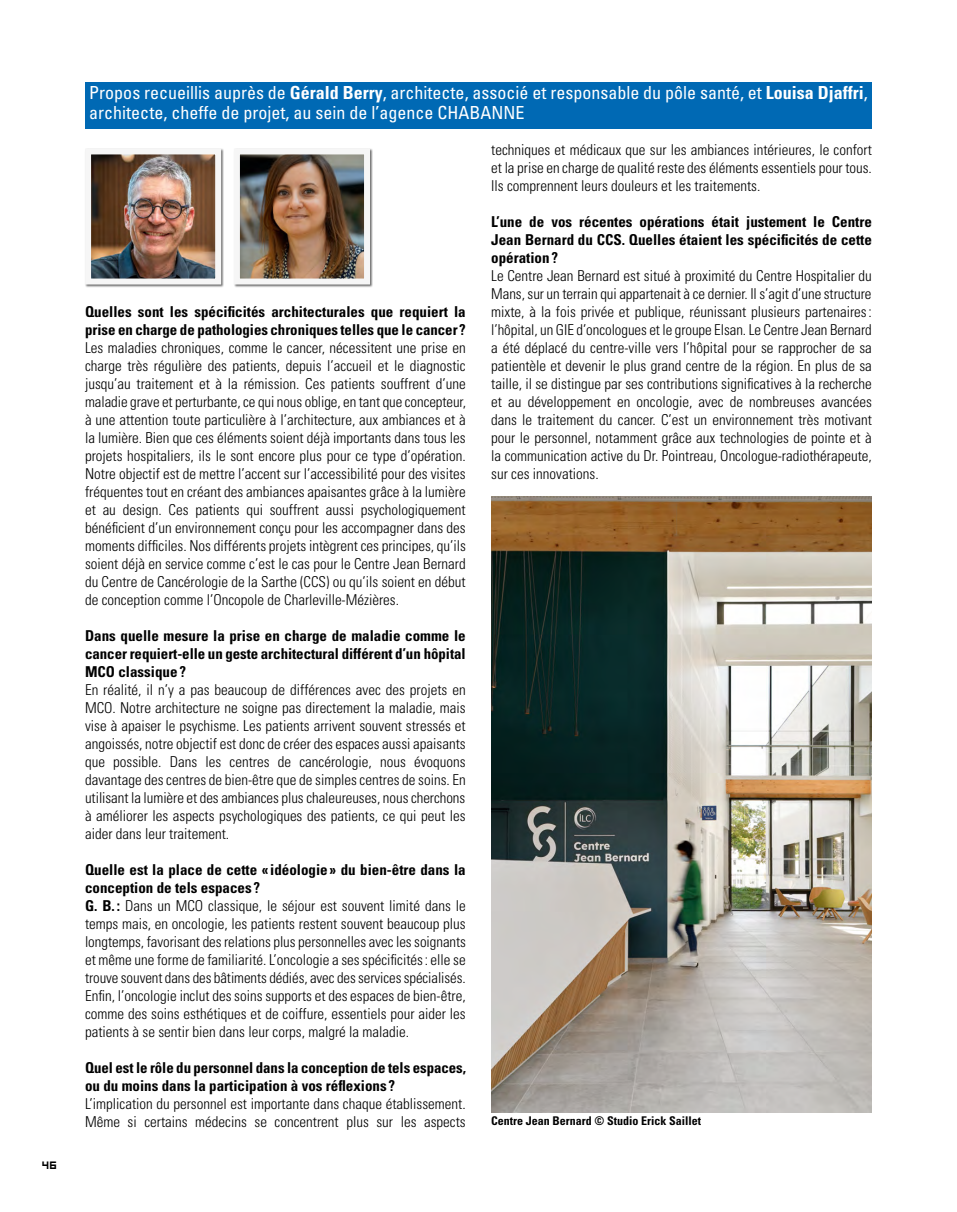
<style>
.page{position:relative;width:957px;height:1212px;background:#fff}
.page>*{position:absolute;margin:0;border:0;box-sizing:border-box;transform-origin:0 0}
._03_Intervenants_Reportage{font:condensed 18px/19.8px "Univers LT Std";color:#fff}
._05_Reponse_Reportage{font:300 condensed 15px/18px "Univers LT Std";color:#000;text-align:justify}
._04_Question_Reportage{font:700 condensed 15px/18px "Univers LT Std";color:#000}
.Legende_Photos{font:700 condensed 12px "Univers LT Std";color:#000}
.t1{font:12px "Hooge 0555";color:#000}
.s1{font-weight:700}
</style>
<div class="page">
<div style="left:85px;top:82px;width:787px;height:46px;background:#0069b4"></div>
<div style="left:85px;top:148px;width:139px;height:139px;background:#000;opacity:.6"></div>
<img style="left:92px;top:155px;width:122px;height:122px">
<div style="left:85px;top:148px;width:136px;height:136px;border:6px solid #f6f6f6"></div>
<div style="left:234px;top:148px;width:139px;height:139px;background:#000;opacity:.6"></div>
<img style="left:241px;top:155px;width:122px;height:122px">
<div style="left:234px;top:148px;width:136px;height:136px;border:6px solid #f6f6f6"></div>
<img style="left:491px;top:497px;width:381px;height:615px">
<p class="t1" style="left:43px;top:1157px;width:16px">46</p>
<p class="_03_Intervenants_Reportage" style="left:89px;top:83px;width:780px">Propos recueillis auprès de <span class="s1">Gérald Berry</span>, architecte, associé et responsable du pôle santé, et <span class="s1">Louisa Djaffri</span>, architecte, cheffe de projet, au sein de l’agence CHABANNE</p>
<p class="_04_Question_Reportage" style="left:85px;top:302px;width:382px">Quelles sont les spécificités architecturales que requiert la prise en charge de pathologies chroniques telles que le cancer?</p>
<p class="_05_Reponse_Reportage" style="left:85px;top:338px;width:382px">Les maladies chroniques, comme le cancer, nécessitent une prise en charge très régulière des patients, depuis l’accueil et le diagnostic jusqu’au traitement et à la rémission. Ces patients souffrent d’une maladie grave et perturbante, ce qui nous oblige, en tant que concepteur, à une attention toute particulière à l’architecture, aux ambiances et à la lumière. Bien que ces éléments soient déjà importants dans tous les projets hospitaliers, ils le sont encore plus pour ce type d’opération.<br>Notre objectif est de mettre l’accent sur l’accessibilité pour des visites fréquentes tout en créant des ambiances apaisantes grâce à la lumière et au design. Ces patients qui souffrent aussi psychologiquement bénéficient d’un environnement conçu pour les accompagner dans des moments difficiles. Nos différents projets intègrent ces principes, qu’ils soient déjà en service comme c’est le cas pour le Centre Jean Bernard du Centre de Cancérologie de la Sarthe (CCS) ou qu’ils soient en début de conception comme l’Oncopole de Charleville-Mézières.</p>
<p class="_04_Question_Reportage" style="left:85px;top:626px;width:382px;text-align:justify">Dans quelle mesure la prise en charge de maladie comme le cancer requiert-elle un geste architectural différent d’un hôpital MCO classique?</p>
<p class="_05_Reponse_Reportage" style="left:85px;top:680px;width:382px">En réalité, il n’y a pas beaucoup de différences avec des projets en MCO. Notre architecture ne soigne pas directement la maladie, mais vise à apaiser le psychisme. Les patients arrivent souvent stressés et angoissés, notre objectif est donc de créer des espaces aussi apaisants que possible. Dans les centres de cancérologie, nous évoquons davantage des centres de bien-être que de simples centres de soins. En utilisant la lumière et des ambiances plus chaleureuses, nous cherchons à améliorer les aspects psychologiques des patients, ce qui peut les aider dans leur traitement.</p>
<p class="_04_Question_Reportage" style="left:85px;top:860px;width:382px">Quelle est la place de cette « idéologie» du bien-être dans la conception de tels espaces ?</p>
<p class="_05_Reponse_Reportage" style="left:85px;top:896px;width:382px"><span class="s1">G. B. :</span> Dans un MCO classique, le séjour est souvent limité dans le temps mais, en oncologie, les patients restent souvent beaucoup plus longtemps, favorisant des relations plus personnelles avec les soignants et même une forme de familiarité. L’oncologie a ses spécificités: elle se trouve souvent dans des bâtiments dédiés, avec des services spécialisés.<br>Enfin, l’oncologie inclut des soins supports et des espaces de bien-être, comme des soins esthétiques et de coiffure, essentiels pour aider les patients à se sentir bien dans leur corps, malgré la maladie.</p>
<p class="_04_Question_Reportage" style="left:85px;top:1058px;width:382px">Quel est le rôle du personnel dans la conception de tels espaces, ou du moins dans la participation à vos réflexions ?</p>
<p class="_05_Reponse_Reportage" style="left:85px;top:1094px;width:382px">L’implication du personnel est importante dans chaque établissement.<br>Même si certains médecins se concentrent plus sur les aspects</p>
<p class="_05_Reponse_Reportage" style="left:491px;top:140px;width:382px">techniques et médicaux que sur les ambiances intérieures, le confort et la prise en charge de qualité reste des éléments essentiels pour tous.<br>Ils comprennent leurs douleurs et les traitements.</p>
<p class="_04_Question_Reportage" style="left:491px;top:212px;width:382px;text-align:justify">L’une de vos récentes opérations était justement le Centre Jean Bernard du CCS. Quelles étaient les spécificités de cette opération?</p>
<p class="_05_Reponse_Reportage" style="left:491px;top:266px;width:382px">Le Centre Jean Bernard est situé à proximité du Centre Hospitalier du Mans, sur un terrain qui appartenait à ce dernier. Il s’agit d’une structure mixte, à la fois privée et publique, réunissant plusieurs partenaires: l’hôpital, un GIE d’oncologues et le groupe Elsan. Le Centre Jean Bernard a été déplacé du centre-ville vers l’hôpital pour se rapprocher de sa patientèle et devenir le plus grand centre de la région. En plus de sa taille, il se distingue par ses contributions significatives à la recherche et au développement en oncologie, avec de nombreuses avancées dans le traitement du cancer. C’est un environnement très motivant pour le personnel, notamment grâce aux technologies de pointe et à la communication active du Dr. Pointreau, Oncologue-radiothérapeute, sur ces innovations.</p>
<p class="Legende_Photos" style="left:491px;top:1113px;width:211px">Centre Jean Bernard © Studio Erick Saillet</p>
</div>
